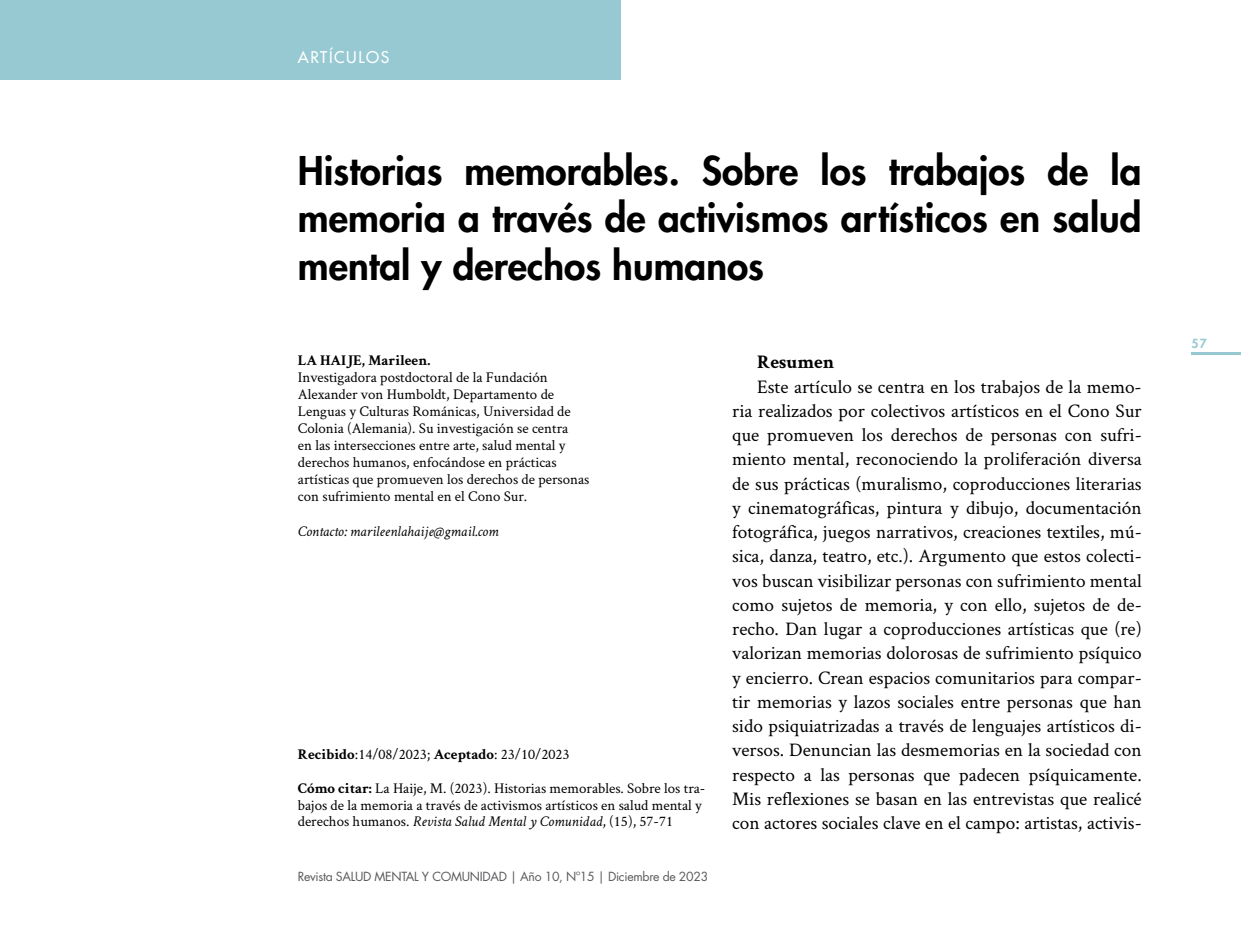
<style>
.page{position:relative;width:1241px;height:931px;background:#fff}
.page>*{position:absolute;margin:0;border:0;box-sizing:border-box;transform-origin:0 0}
.t1{font:800 38.5px/47.2px "Futura Std";color:#000;text-align:justify}
.t2{font:19.25px "Crimson Text";color:#000}
.t3{font:700 19.25px "Crimson Text";color:#000}
.t4{font:500 15.75px "Futura Std";letter-spacing:.1em;color:#fff}
.t5{font:14.88px/17px "Crimson Text";color:#000}
.t6{font:italic 14.88px "Crimson Text";color:#000}
.t7{font:12.25px "Futura Std";letter-spacing:-.025em;color:#58595b}
.t8{font:800 12.25px "Futura Std";color:#97c9d2}
.s1{font-weight:700}
.s2{font-style:italic}
</style>
<div class="page">
<div style="left:0;top:0;width:620px;height:79px;background:#97c9d2"></div>
<hr style="left:1191px;top:352px;width:49px;height:3px;background:#97c9d2">
<p class="t4" style="left:298px;top:47px;width:93px">ARTÍCULOS</p>
<p class="t1" style="left:298px;top:147px;width:845px">Historias memorables. Sobre los trabajos de la memoria a través de activismos artísticos en salud mental y derechos humanos</p>
<p class="t5" style="left:298px;top:351px;width:293px"><span class="s1">LA HAIJE, Marileen.<br></span>Investigadora postdoctoral de la Fundación Alexander von Humboldt, Departamento de Lenguas y Culturas Románicas, Universidad de Colonia (Alemania). Su investigación se centra<br>en las intersecciones entre arte, salud mental y derechos humanos, enfocándose en prácticas artísticas que promueven los derechos de personas con sufrimiento mental en el Cono Sur.</p>
<p class="t6" style="left:298px;top:522px;width:202px">Contacto: marileenlahaije@gmail.com</p>
<p class="t5" style="left:298px;top:744px;width:273px"><span class="s1">Recibido</span>:14/08/2023; <span class="s1">Aceptado</span>: 23/10/2023</p>
<p class="t5" style="left:298px;top:779px;width:409px"><span class="s1">Cómo citar:</span> La Haije, M. (2023). Historias memorables. Sobre los tra&shy;bajos de la memoria a través de activismos artísticos en salud mental y derechos humanos. <span class="s2">Revista Salud Mental y Comunidad</span>, (15), 57-71</p>
<p class="t7" style="left:298px;top:868px;width:412px">Revista SALUD MENTAL Y COMUNIDAD | Año 10, Nº15 | Diciembre de 2023</p>
<p class="t3" style="left:756px;top:350px;width:79px">Resumen</p>
<p class="t2" style="left:756px;top:373px;width:386px">Este artículo se centra en los trabajos de la memo-</p>
<p class="t2" style="left:732px;top:397px;width:411px">ria realizados por colectivos artísticos en el Cono Sur</p>
<p class="t2" style="left:732px;top:421px;width:411px">que promueven los derechos de personas con sufri-</p>
<p class="t2" style="left:732px;top:446px;width:411px">miento mental, reconociendo la proliferación diversa</p>
<p class="t2" style="left:732px;top:470px;width:411px">de sus prácticas (muralismo, coproducciones literarias</p>
<p class="t2" style="left:732px;top:494px;width:411px">y cinematográficas, pintura y dibujo, documentación</p>
<p class="t2" style="left:732px;top:518px;width:411px">fotográfica, juegos narrativos, creaciones textiles, mú-</p>
<p class="t2" style="left:732px;top:543px;width:411px">sica, danza, teatro, etc.). Argumento que estos colecti-</p>
<p class="t2" style="left:732px;top:567px;width:411px">vos buscan visibilizar personas con sufrimiento mental</p>
<p class="t2" style="left:732px;top:591px;width:411px">como sujetos de memoria, y con ello, sujetos de de-</p>
<p class="t2" style="left:732px;top:615px;width:411px">recho. Dan lugar a coproducciones artísticas que (re)</p>
<p class="t2" style="left:732px;top:640px;width:411px">valorizan memorias dolorosas de sufrimiento psíquico</p>
<p class="t2" style="left:732px;top:664px;width:411px">y encierro. Crean espacios comunitarios para compar-</p>
<p class="t2" style="left:732px;top:688px;width:411px">tir memorias y lazos sociales entre personas que han</p>
<p class="t2" style="left:732px;top:712px;width:411px">sido psiquiatrizadas a través de lenguajes artísticos di-</p>
<p class="t2" style="left:732px;top:736px;width:411px">versos. Denuncian las desmemorias en la sociedad con</p>
<p class="t2" style="left:732px;top:761px;width:411px">respecto a las personas que padecen psíquicamente.</p>
<p class="t2" style="left:732px;top:785px;width:411px">Mis reflexiones se basan en las entrevistas que realicé</p>
<p class="t2" style="left:732px;top:809px;width:411px">con actores sociales clave en el campo: artistas, activis-</p>
<p class="t8" style="left:1191px;top:336px;width:17px">57</p>
</div>
